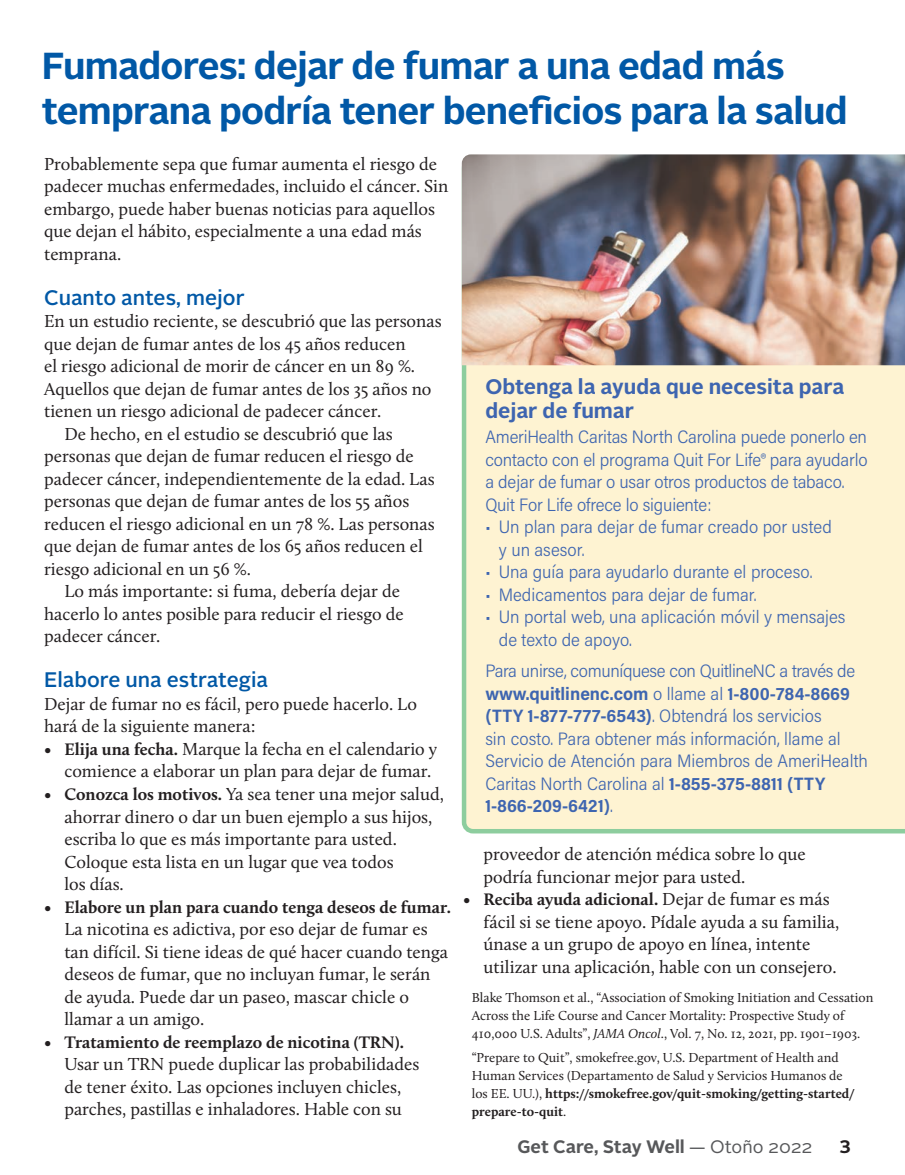
<style>
.page{position:relative;width:905px;height:1175px;background:#fff}
.page>*{position:absolute;margin:0;border:0;box-sizing:border-box;transform-origin:0 0}
.t1{font:700 37.5px/45px "Alright Sans";letter-spacing:-.02em;color:#0158a6}
.t2{font:700 21px/24px "Alright Sans";color:#3e65b0}
.t3{font:500 21px "Alright Sans";color:#0158a6}
.t4{font:18px/22.5px "Calluna";color:#231f20}
.t5{font:300 18px/22.5px "Acumin Pro Semi Cond";color:#3e65b0}
.t6{font:700 18px "Alright Sans";color:#57585a}
.t7{font:700 18px "Alright Sans";color:#231f20}
.t8{font:700 17.25px "Calluna";color:#231f20}
.t9{font:13.5px/18px "Calluna";color:#231f20}
.s1{font-weight:700;font-size:17.25px}
.s2{font-weight:700}
.s3{font-weight:400;font-size:18px}
.s4{font-style:italic}
.s5{font-weight:400}
</style>
<div class="page">
<div style="left:462px;top:365px;width:442px;height:468px;background:#fef3d2"></div>
<img style="left:462px;top:154px;width:442px;height:211px">
<h1 class="t1" style="left:42px;top:44px;width:807px">Fumadores: dejar de fumar a una edad más temprana podría tener benefcios para la salud</h1>
<p class="t4" style="left:44px;top:152px;width:406px">Probablemente sepa que fumar aumenta el riesgo de padecer muchas enfermedades, incluido el cáncer. Sin embargo, puede haber buenas noticias para aquellos que dejan el hábito, especialmente a una edad más temprana.</p>
<p class="t3" style="left:44px;top:283px;width:202px">Cuanto antes, mejor</p>
<p class="t4" style="left:44px;top:310px;width:399px">En un estudio reciente, se descubrió que las personas que dejan de fumar antes de los 45 años reducen<br>el riesgo adicional de morir de cáncer en un 89 %.<br>Aquellos que dejan de fumar antes de los 35 años no tienen un riesgo adicional de padecer cáncer.</p>
<p class="t4" style="left:44px;top:422px;width:392px;text-indent:20px">De hecho, en el estudio se descubrió que las personas que dejan de fumar reducen el riesgo de padecer cáncer, independientemente de la edad. Las personas que dejan de fumar antes de los 55 años reducen el riesgo adicional en un 78 %. Las personas que dejan de fumar antes de los 65 años reducen el riesgo adicional en un 56 %.</p>
<p class="t4" style="left:44px;top:580px;width:361px;text-indent:20px">Lo más importante: si fuma, debería dejar de hacerlo lo antes posible para reducir el riesgo de padecer cáncer.</p>
<p class="t3" style="left:44px;top:665px;width:225px">Elabore una estrategia</p>
<p class="t4" style="left:44px;top:692px;width:374px">Dejar de fumar no es fácil, pero puede hacerlo. Lo hará de la siguiente manera:</p>
<p class="t4" style="left:64px;top:737px;width:374px;text-indent:-20px"><span class="s1">• Elija una fecha.</span> Marque la fecha en el calendario y comience a elaborar un plan para dejar de fumar.</p>
<p class="t4" style="left:64px;top:782px;width:381px;text-indent:-20px"><span class="s1">• Conozca los motivos.</span> Ya sea tener una mejor salud, ahorrar dinero o dar un buen ejemplo a sus hijos, escriba lo que es más importante para usted.<br>Coloque esta lista en un lugar que vea todos<br>los días.</p>
<p class="t8" style="left:44px;top:896px;width:408px">• Elabore un plan para cuando tenga deseos de fumar.</p>
<p class="t4" style="left:64px;top:917px;width:385px">La nicotina es adictiva, por eso dejar de fumar es tan difícil. Si tiene ideas de qué hacer cuando tenga deseos de fumar, que no incluyan fumar, le serán de ayuda. Puede dar un paseo, mascar chicle o llamar a un amigo.</p>
<p class="t8" style="left:44px;top:1031px;width:361px">• Tratamiento de reemplazo de nicotina (TRN).</p>
<p class="t4" style="left:64px;top:1052px;width:356px">Usar un TRN puede duplicar las probabilidades de tener éxito. Las opciones incluyen chicles, parches, pastillas e inhaladores. Hable con su</p>
<p class="t2" style="left:485px;top:374px;width:360px">Obtenga la ayuda que necesita para dejar de fumar</p>
<p class="t5" style="left:485px;top:425px;width:384px">AmeriHealth Caritas North Carolina puede ponerlo en contacto con el programa Quit For Life® para ayudarlo a dejar de fumar o usar otros productos de tabaco.<br>Quit For Life ofrece lo siguiente:</p>
<p class="t5" style="left:499px;top:515px;width:334px;text-indent:-14px">• Un plan para dejar de fumar creado por usted y un asesor.</p>
<p class="t5" style="left:485px;top:560px;width:328px">• Una guía para ayudarlo durante el proceso.</p>
<p class="t5" style="left:485px;top:582px;width:273px">• Medicamentos para dejar de fumar.</p>
<p class="t5" style="left:499px;top:605px;width:348px;text-indent:-14px">• Un portal web, una aplicación móvil y mensajes de texto de apoyo.</p>
<p class="t5" style="left:485px;top:659px;width:384px">Para unirse, comuníquese con QuitlineNC a través de <span class="s2">www.quitlinenc.com</span> o llame al <span class="s2">1-800-784-8669 (TTY 1-877-777-6543)</span>. Obtendrá los servicios<br>sin costo. Para obtener más información, llame al Servicio de Atención para Miembros de AmeriHealth Caritas North Carolina al <span class="s2">1-855-375-8811 (TTY 1-866-209-6421)</span>.</p>
<p class="t4" style="left:483px;top:842px;width:323px">proveedor de atención médica sobre lo que podría funcionar mejor para usted.</p>
<p class="t8" style="left:463px;top:888px;width:368px">• Reciba ayuda adicional. <span class="s3">Dejar de fumar es más</span></p>
<p class="t4" style="left:483px;top:910px;width:357px">fácil si se tiene apoyo. Pídale ayuda a su familia, únase a un grupo de apoyo en línea, intente utilizar una aplicación, hable con un consejero.</p>
<p class="t9" style="left:472px;top:988px;width:403px">Blake Thomson et al., “Association of Smoking Initiation and Cessation<br>Across the Life Course and Cancer Mortality: Prospective Study of<br>410,000 U.S. Adults”, <span class="s4">JAMA Oncol</span>., Vol. 7, No. 12, 2021, pp. 1901–1903.</p>
<p class="t9" style="left:472px;top:1048px;width:384px">“Prepare to Quit”, smokefree.gov, U.S. Department of Health and Human Services (Departamento de Salud y Servicios Humanos de los EE. UU.), <span class="s2">https://smokefree.gov/quit-smoking/getting-started/ prepare-to-quit</span>.</p>
<h4 class="t6" style="left:517px;top:1133px;width:296px">Get Care, Stay Well <span class="s5">— Otoño 2022</span></h4>
<p class="t7" style="left:839px;top:1133px;width:13px">3</p>
</div>
